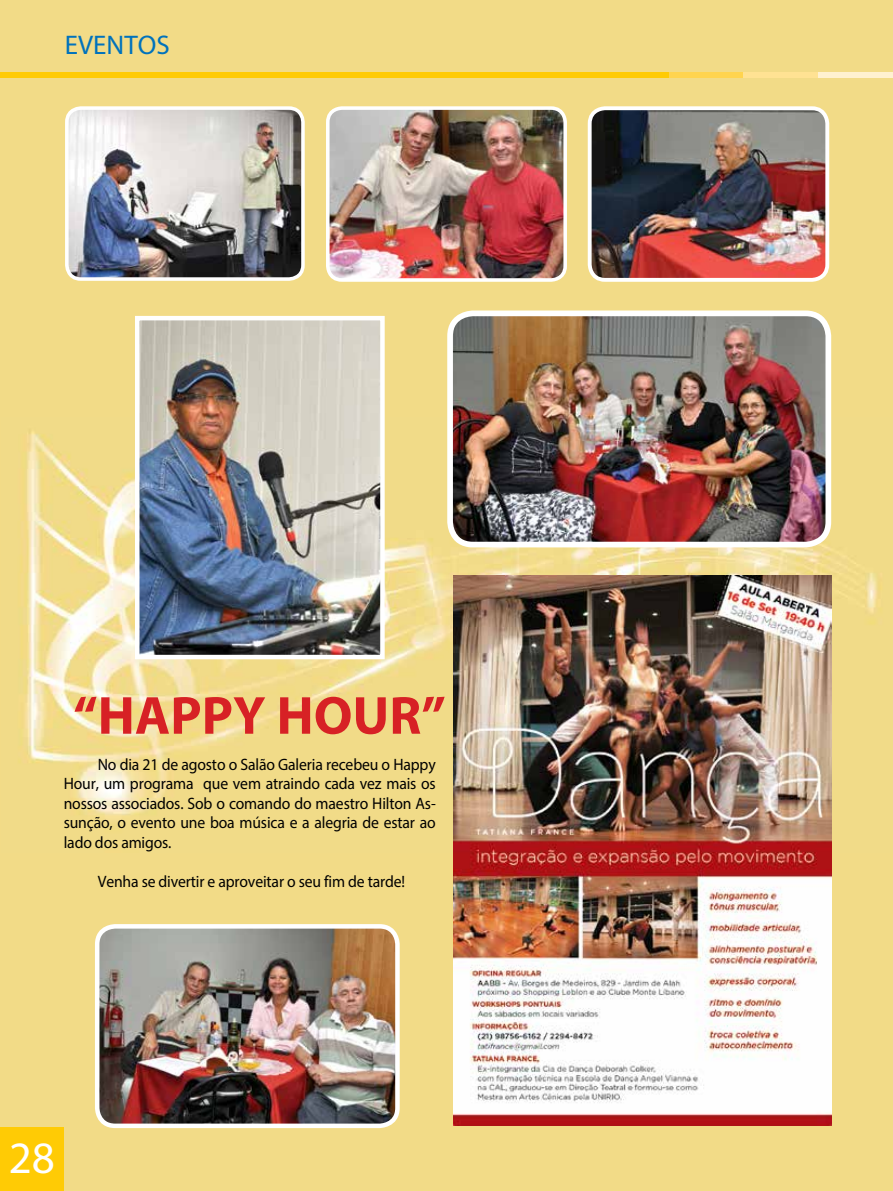
<style>
.page{position:relative;width:893px;height:1191px;background:#f2db87}
.page>*{position:absolute;margin:0;border:0;box-sizing:border-box;transform-origin:0 0}
.t1{font:700 54px "Myriad Pro";color:#d72125}
.t2{font:45px "Myriad Pro";color:#fff}
.t3{font:36px "Myriad Pro";color:#fff}
.t4{font:27px "Myriad Pro";color:#0072bc}
.t5{font:16.5px/19.5px "Myriad Pro";letter-spacing:-.01em;color:#000;text-align:justify;scale:.95 1}
</style>
<div class="page">
<div style="left:0;top:72px;width:669px;height:6px;background:#ffcb05"></div>
<div style="left:669px;top:72px;width:75px;height:6px;background:#ffd44f"></div>
<div style="left:744px;top:72px;width:74px;height:6px;background:#ffe293"></div>
<div style="left:818px;top:72px;width:75px;height:6px;background:#fff1d0"></div>
<img style="left:25px;top:417px;width:856px;height:436px">
<div style="left:0;top:1127px;width:64px;height:64px;background:#ffcb05"></div>
<img style="left:331px;top:111px;width:231px;height:166px">
<div style="left:326px;top:106px;width:241px;height:176px;border:4px solid #fff;border-radius:14px"></div>
<img style="left:100px;top:929px;width:295px;height:194px">
<div style="left:95px;top:924px;width:305px;height:204px;border:4px solid #fff;border-radius:18px"></div>
<img style="left:450px;top:317px;width:378px;height:227px">
<div style="left:447px;top:310px;width:384px;height:237px;border:6px solid #fff;border-radius:23px"></div>
<img style="left:593px;top:111px;width:231px;height:166px">
<div style="left:588px;top:106px;width:241px;height:176px;border:4px solid #fff;border-radius:15px"></div>
<img style="left:70px;top:111px;width:230px;height:165px">
<div style="left:65px;top:106px;width:240px;height:175px;border:4px solid #fff;border-radius:14px"></div>
<img style="left:140px;top:321px;width:240px;height:333px">
<div style="left:135px;top:316px;width:250px;height:343px;border:4px solid #fff"></div>
<img style="left:453px;top:575px;width:378px;height:550px">
<h3 class="t4" style="left:65px;top:29px;width:106px">EVENTOS</h3>
<h1 class="t1" style="left:73px;top:680px;width:374px">“HAPPY HOUR”</h1>
<p class="t5" style="left:64px;top:754px;width:393px;text-indent:34px">No dia 21 de agosto o Salão Galeria recebeu o Happy Hour, um programa que vem atraindo cada vez mais os nossos associados. Sob o comando do maestro Hilton As&shy;sunção, o evento une boa música e a alegria de estar ao lado dos amigos.</p>
<p class="t5" style="left:98px;top:871px;width:325px">Venha se divertir e aproveitar o seu fim de tarde!</p>
<h2 class="t2" style="left:9px;top:1130px;width:48px">28</h2>
<h3 class="t3" style="left:12px;top:1134px;width:38px">28</h3>
</div>
